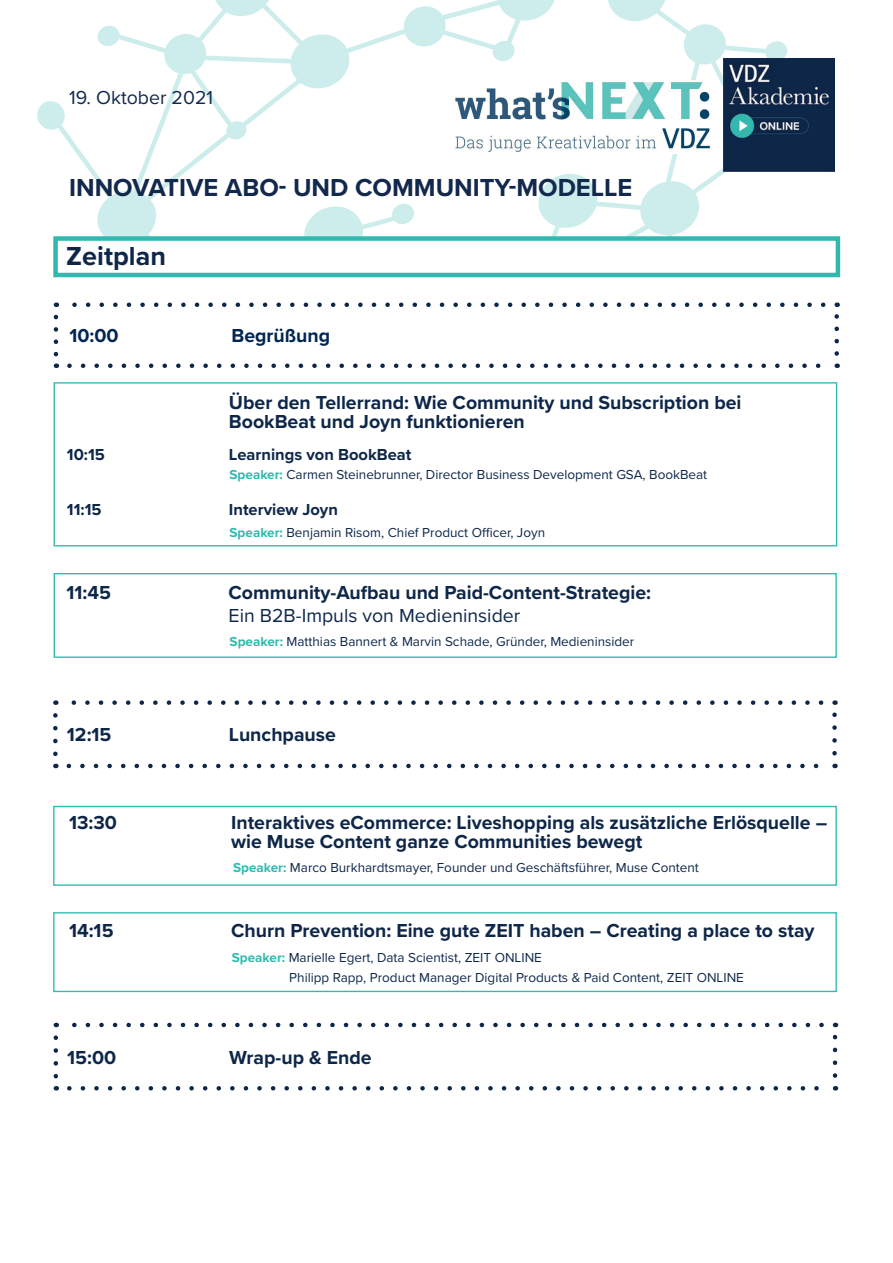
<style>
.page{position:relative;width:893px;height:1263px;background:#fff}
.page>*{position:absolute;margin:0;border:0;box-sizing:border-box;transform-origin:0 0}
.t1{font:700 27px "Proxima Nova";color:#0e2749}
.t2{font:700 25.5px "Proxima Nova";color:#12284c}
.t3{font:700 19.5px/19.5px "Proxima Nova";color:#0e2749}
.t4{font:19.5px "Proxima Nova";color:#0e2749}
.t5{font:19.5px "Proxima Nova";color:#12284c}
.t6{font:700 19.5px "Proxima Nova";color:#002653}
.t7{font:700 16.5px "Proxima Nova";color:#0e2749}
.t8{font:13.5px/19.5px "Proxima Nova";color:#0e2749}
.s1{font-weight:700;color:#32b9af}
</style>
<div class="page">
<svg style="left:69px;top:1086px;width:750px;height:4px"></svg>
<svg style="left:72px;top:1023px;width:750px;height:4px"></svg>
<svg style="left:54px;top:1038px;width:4px;height:52px"></svg>
<svg style="left:833px;top:1023px;width:4px;height:52px"></svg>
<div style="left:53px;top:806px;width:784px;height:80px;background:#fff;border:1px solid #32b9af"></div>
<svg style="left:69px;top:764px;width:750px;height:4px"></svg>
<svg style="left:71px;top:700px;width:750px;height:5px"></svg>
<svg style="left:53px;top:715px;width:5px;height:53px"></svg>
<svg style="left:832px;top:700px;width:5px;height:53px"></svg>
<div style="left:54px;top:382px;width:783px;height:164px;border:1px solid #32b9af"></div>
<div style="left:54px;top:573px;width:783px;height:85px;background:#fff;border:1px solid #32b9af"></div>
<div style="left:53px;top:912px;width:784px;height:80px;background:#fff;border:1px solid #32b9af"></div>
<svg style="left:37px;top:0;width:802px;height:368px"></svg>
<img style="left:724px;top:58px;width:111px;height:114px">
<img style="left:452px;top:81px;width:260px;height:72px">
<h3 class="t5" style="left:69px;top:83px;width:146px">19. Oktober 2021</h3>
<h2 class="t2" style="left:69px;top:169px;width:565px">INNOVATIVE ABO- UND COMMUNITY-MODELLE</h2>
<h1 class="t1" style="left:66px;top:236px;width:101px">Zeitplan</h1>
<h3 class="t6" style="left:69px;top:321px;width:51px">10:00</h3>
<h3 class="t6" style="left:231px;top:321px;width:100px">Begrüßung</h3>
<h3 class="t3" style="left:229px;top:392px;width:514px">Über den Tellerrand: Wie Community und Subscription bei<br>BookBeat und Joyn funktionieren</h3>
<p class="t7" style="left:67px;top:442px;width:39px">10:15</p>
<p class="t7" style="left:229px;top:442px;width:184px">Learnings von BookBeat</p>
<p class="t8" style="left:230px;top:464px;width:479px"><span class="s1">Speaker:</span> Carmen Steinebrunner, Director Business Development GSA, BookBeat</p>
<p class="t7" style="left:67px;top:497px;width:36px">11:15</p>
<p class="t7" style="left:229px;top:497px;width:110px">Interview Joyn</p>
<p class="t8" style="left:230px;top:522px;width:317px"><span class="s1">Speaker:</span> Benjamin Risom, Chief Product Officer, Joyn</p>
<h3 class="t3" style="left:67px;top:582px;width:46px">11:45</h3>
<h3 class="t3" style="left:229px;top:582px;width:424px">Community-Aufbau und Paid-Content-Strategie:</h3>
<h3 class="t4" style="left:229px;top:601px;width:293px">Ein B2B-Impuls von Medieninsider</h3>
<p class="t8" style="left:230px;top:631px;width:406px"><span class="s1">Speaker:</span> Matthias Bannert &amp; Marvin Schade, Gründer, Medieninsider</p>
<h3 class="t3" style="left:67px;top:724px;width:46px">12:15</h3>
<h3 class="t3" style="left:229px;top:724px;width:109px">Lunchpause</h3>
<h3 class="t3" style="left:69px;top:812px;width:49px">13:30</h3>
<h3 class="t3" style="left:231px;top:812px;width:598px">Interaktives eCommerce: Liveshopping als zusätzliche Erlösquelle – wie Muse Content ganze Communities bewegt</h3>
<p class="t8" style="left:233px;top:857px;width:467px"><span class="s1">Speaker:</span> Marco Burkhardtsmayer, Founder und Geschäftsführer, Muse Content</p>
<h3 class="t3" style="left:69px;top:920px;width:46px">14:15</h3>
<h3 class="t3" style="left:231px;top:920px;width:585px">Churn Prevention: Eine gute ZEIT haben – Creating a place to stay</h3>
<p class="t8" style="left:289px;top:947px;width:456px;text-indent:-57px"><span class="s1">Speaker:</span> Marielle Egert, Data Scientist, ZEIT ONLINE<br>Philipp Rapp, Product Manager Digital Products &amp; Paid Content, ZEIT ONLINE</p>
<h3 class="t3" style="left:67px;top:1047px;width:50px">15:00</h3>
<h3 class="t3" style="left:229px;top:1047px;width:144px">Wrap-up &amp; Ende</h3>
</div>
